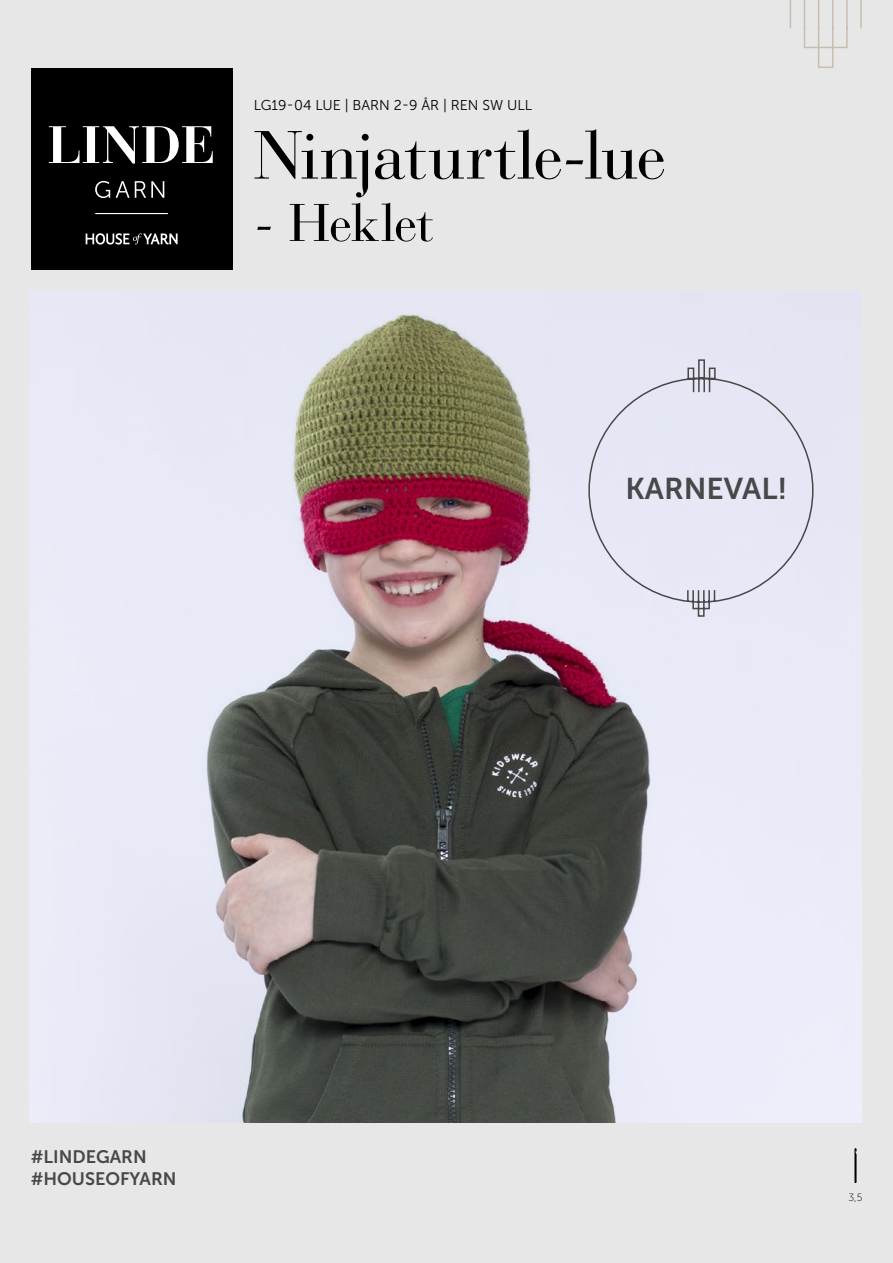
<style>
.page{position:relative;width:893px;height:1263px;background:#e7e7e7}
.page>*{position:absolute;margin:0;border:0;box-sizing:border-box;transform-origin:0 0}
.t1{font:67.5px "Bauer Bodoni Std";letter-spacing:-.025em;color:#000}
.t2{font:52.5px "Bauer Bodoni Std";letter-spacing:-.02em;color:#000}
.t3{font:30px "Museo Sans 700";color:#484848}
.t4{font:18px "Museo Sans 700";color:#484848}
.t5{font:14.25px "Museo Sans 300";color:#000}
.t6{font:10.5px "Museo Sans 100";color:#000}
</style>
<div class="page">
<div style="left:31px;top:68px;width:201px;height:201px;background:#000"></div>
<hr style="left:96px;top:213px;width:71px;height:1px;background:#fff">
<svg style="left:49px;top:126px;width:164px;height:38px"></svg>
<svg style="left:95px;top:181px;width:15px;height:17px"></svg>
<svg style="left:116px;top:181px;width:48px;height:17px"></svg>
<svg style="left:86px;top:233px;width:92px;height:12px"></svg>
<img style="left:30px;top:291px;width:832px;height:832px">
<svg style="left:789px;top:0;width:73px;height:68px"></svg>
<div style="left:588px;top:359px;width:226px;height:258px;background:#e6e7f4"></div>
<svg style="left:854px;top:1148px;width:2px;height:35px"></svg>
<p class="t5" style="left:254px;top:97px;width:280px">LG19-04 LUE | BARN 2-9 ÅR | REN SW ULL</p>
<p class="t1" style="left:254px;top:115px;width:414px">Ninjaturtle-lue</p>
<p class="t2" style="left:254px;top:192px;width:181px">- Heklet</p>
<p class="t3" style="left:625px;top:472px;width:163px">KARNEVAL!</p>
<p class="t4" style="left:31px;top:1147px;width:117px">#LINDEGARN</p>
<p class="t4" style="left:31px;top:1168px;width:147px">#HOUSEOFYARN</p>
<p class="t6" style="left:849px;top:1192px;width:15px">3,5</p>
</div>
